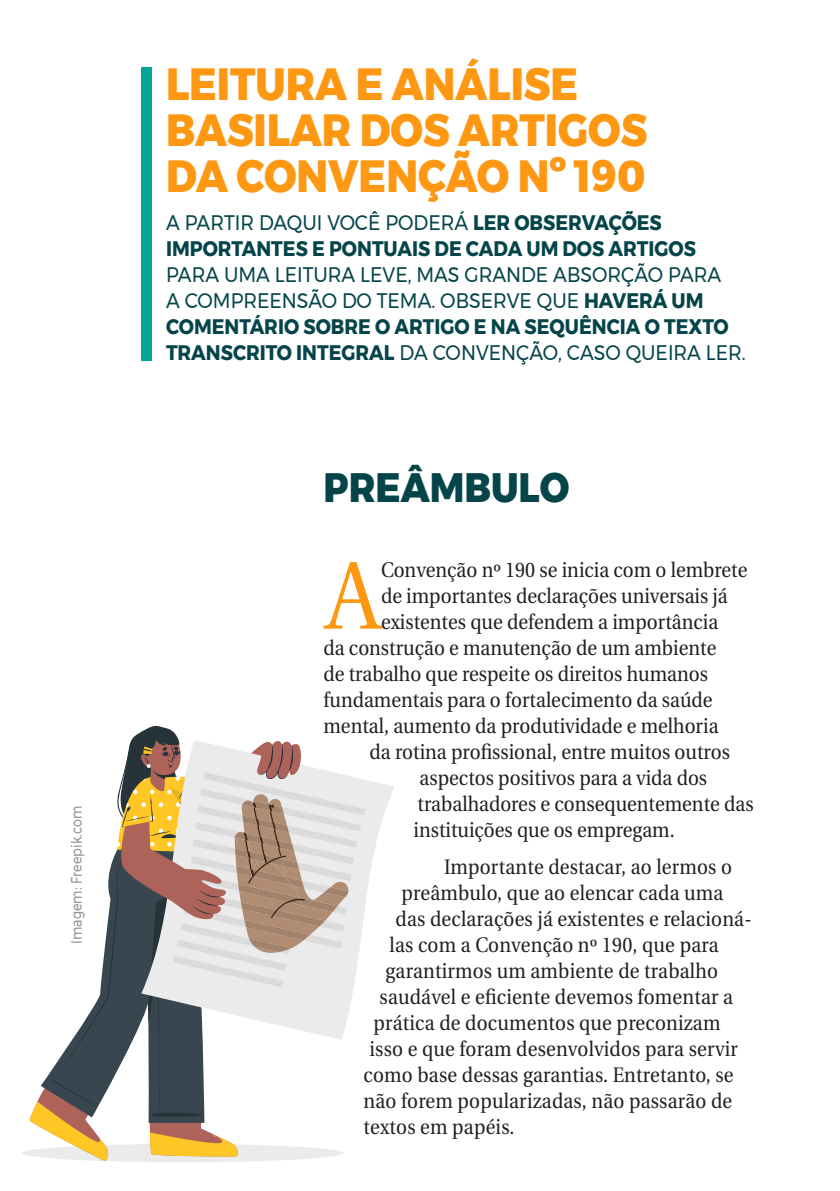
<style>
.page{position:relative;width:840px;height:1191px;background:#fff}
.page>*{position:absolute;margin:0;border:0;box-sizing:border-box;transform-origin:0 0}
.texto_corrido{font:96.2px "Heuristica";color:#fe9812;scale:.9 1}
.texto_corrido-2{font:800 45px/46px "Montserrat";color:#fe9812;scale:.9 1}
.texto_corrido-3{font:800 41px "Montserrat";color:#05454a;scale:.9 1}
.texto_corrido-4{font:21px "Heuristica";color:#231f20;scale:.9 1}
.texto_corrido-5{font:700 21px/26px "Montserrat";color:#05454a;scale:.9 1}
.texto_corrido-6{font:15px "Montserrat";letter-spacing:.005em;color:#939598;scale:.85 1}
.s1{font-weight:400}
</style>
<div class="page">
<div style="left:22px;top:1144px;width:321px;height:18px;background:#ebebeb;border-radius:50%"></div>
<svg style="left:366px;top:780px;width:28px;height:117px"></svg>
<svg style="left:29px;top:726px;width:337px;height:435px"></svg>
<div style="left:142px;top:67px;width:10px;height:293px;background:#03a598"></div>
<p class="texto_corrido-6" style="left:65px;top:944px;width:164px;rotate:-90deg">Imagem: Freepik.com</p>
<p class="texto_corrido-2" style="left:166px;top:62px;width:536px">LEITURA E ANÁLISE<br>BASILAR DOS ARTIGOS<br>DA CONVENÇÃO Nº 190</p>
<p class="texto_corrido-5" style="left:166px;top:209px;width:645px"><span class="s1">A PARTIR DAQUI VOCÊ PODERÁ</span> LER OBSERVAÇÕES IMPORTANTES E PONTUAIS DE CADA UM DOS ARTIGOS <span class="s1">PARA UMA LEITURA LEVE, MAS GRANDE ABSORÇÃO PARA<br>A COMPREENSÃO DO TEMA. OBSERVE QUE</span> HAVERÁ UM COMENTÁRIO SOBRE O ARTIGO E NA SEQUÊNCIA O TEXTO TRANSCRITO INTEGRAL <span class="s1">DA CONVENÇÃO, CASO QUEIRA LER.</span></p>
<p class="texto_corrido-3" style="left:323px;top:454px;width:274px">PREÂMBULO</p>
<p class="texto_corrido" style="left:326px;top:522px;width:63px">A</p>
<p class="texto_corrido-4" style="left:381px;top:553px;width:408px">Convenção nº 190 se inicia com o lembrete</p>
<p class="texto_corrido-4" style="left:381px;top:579px;width:386px">de importantes declarações universais já</p>
<p class="texto_corrido-4" style="left:381px;top:605px;width:376px">existentes que defendem a importância</p>
<p class="texto_corrido-4" style="left:323px;top:631px;width:438px">da construção e manutenção de um ambiente</p>
<p class="texto_corrido-4" style="left:323px;top:657px;width:428px">de trabalho que respeite os direitos humanos</p>
<p class="texto_corrido-4" style="left:323px;top:683px;width:433px">fundamentais para o fortalecimento da saúde</p>
<p class="texto_corrido-4" style="left:323px;top:709px;width:440px">mental, aumento da produtividade e melhoria</p>
<p class="texto_corrido-4" style="left:369px;top:735px;width:401px">da rotina profissional, entre muitos outros</p>
<p class="texto_corrido-4" style="left:419px;top:761px;width:321px">aspectos positivos para a vida dos</p>
<p class="texto_corrido-4" style="left:417px;top:787px;width:374px">trabalhadores e consequentemente das</p>
<p class="texto_corrido-4" style="left:413px;top:813px;width:291px">instituições que os empregam.</p>
<p class="texto_corrido-4" style="left:444px;top:850px;width:321px">Importante destacar, ao lermos o</p>
<p class="texto_corrido-4" style="left:401px;top:876px;width:359px">preâmbulo, que ao elencar cada uma</p>
<p class="texto_corrido-4" style="left:395px;top:902px;width:397px">das declarações já existentes e relacioná-</p>
<p class="texto_corrido-4" style="left:389px;top:928px;width:367px">las com a Convenção nº 190, que para</p>
<p class="texto_corrido-4" style="left:385px;top:954px;width:370px">garantirmos um ambiente de trabalho</p>
<p class="texto_corrido-4" style="left:379px;top:980px;width:394px">saudável e eficiente devemos fomentar a</p>
<p class="texto_corrido-4" style="left:373px;top:1006px;width:387px">prática de documentos que preconizam</p>
<p class="texto_corrido-4" style="left:369px;top:1032px;width:410px">isso e que foram desenvolvidos para servir</p>
<p class="texto_corrido-4" style="left:363px;top:1058px;width:412px">como base dessas garantias. Entretanto, se</p>
<p class="texto_corrido-4" style="left:363px;top:1084px;width:411px">não forem popularizadas, não passarão de</p>
<p class="texto_corrido-4" style="left:363px;top:1110px;width:169px">textos em papéis.</p>
</div>
